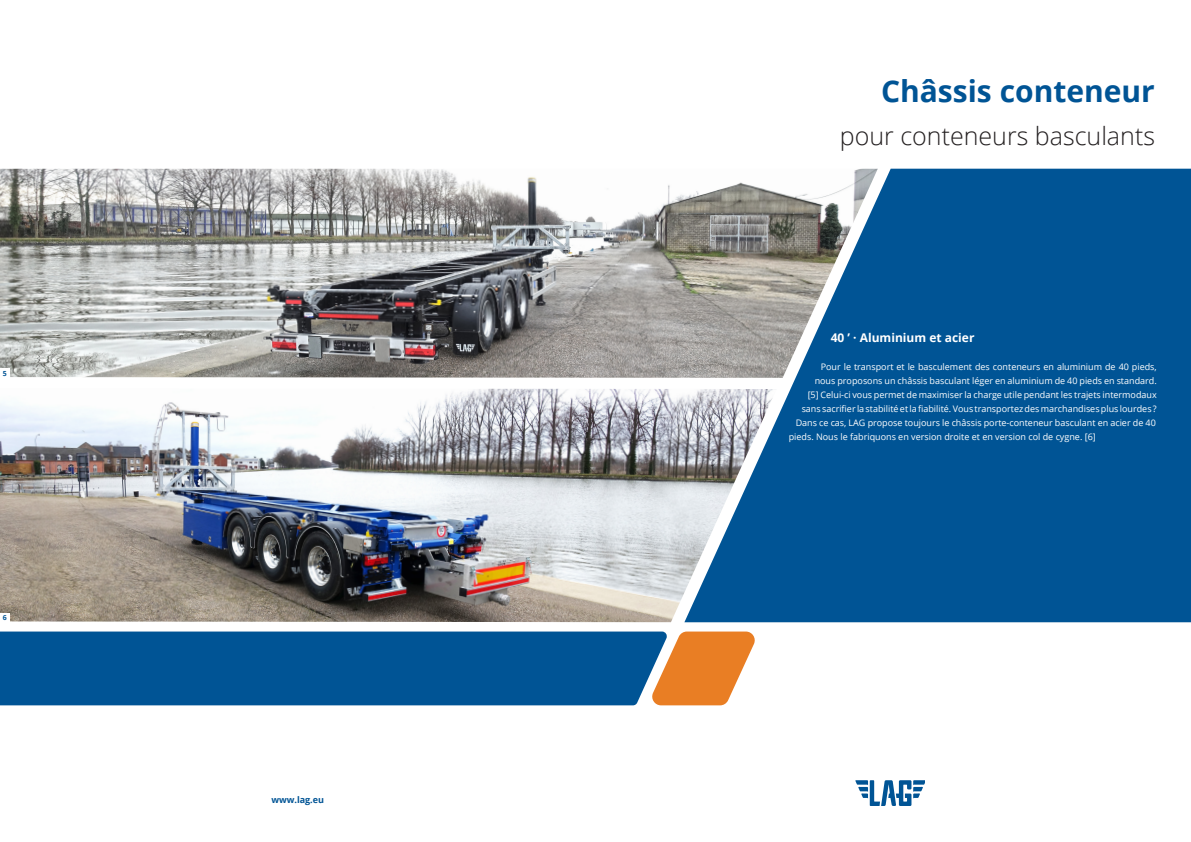
<style>
.page{position:relative;width:1191px;height:842px;background:#fff}
.page>*{position:absolute;margin:0;border:0;box-sizing:border-box;transform-origin:0 0}
.t1{font:700 30px "Open Sans";color:#005495}
.t2{font:300 25px "Open Sans";color:#231f20}
.t3{font:700 12px "Open Sans";color:#fff}
.t4{font:9px "Open Sans";color:#fff}
.t5{font:700 9px "Open Sans";color:#005495}
.t6{font:700 7px "Open Sans";color:#005495}
</style>
<div class="page">
<div style="left:776px;top:169px;width:415px;height:453px;background:#005495"></div>
<svg style="left:668px;top:631px;width:87px;height:74px"></svg>
<div style="left:0;top:631px;width:668px;height:74px;background:#005495"></div>
<svg style="left:855px;top:780px;width:70px;height:26px"></svg>
<img style="left:0;top:388px;width:776px;height:234px">
<img style="left:0;top:169px;width:877px;height:209px">
<div style="left:0;top:368px;width:10px;height:10px;background:#fff"></div>
<div style="left:0;top:613px;width:10px;height:9px;background:#fff"></div>
<p class="t6" style="left:3px;top:368px;width:5px">5</p>
<p class="t6" style="left:3px;top:613px;width:5px">6</p>
<p class="t5" style="left:271px;top:793px;width:54px">www.lag.eu</p>
<p class="t1" style="left:881px;top:70px;width:275px">Châssis conteneur</p>
<p class="t2" style="left:840px;top:119px;width:317px">pour conteneurs basculants</p>
<p class="t3" style="left:830px;top:329px;width:145px">40 ’ · Aluminium et acier</p>
<p class="t4" style="left:820px;top:360px;width:338px">Pour le transport et le basculement des conteneurs en aluminium de 40 pieds,</p>
<p class="t4" style="left:814px;top:374px;width:343px">nous proposons un châssis basculant léger en aluminium de 40 pieds en standard.</p>
<p class="t4" style="left:807px;top:388px;width:351px">[5] Celui-ci vous permet de maximiser la charge utile pendant les trajets intermodaux</p>
<p class="t4" style="left:801px;top:402px;width:357px">sans sacrifier la stabilité et la fiabilité. Vous transportez des marchandises plus lourdes ?</p>
<p class="t4" style="left:795px;top:416px;width:362px">Dans ce cas, LAG propose toujours le châssis porte-conteneur basculant en acier de 40</p>
<p class="t4" style="left:788px;top:430px;width:309px">pieds. Nous le fabriquons en version droite et en version col de cygne. [6]</p>
</div>
